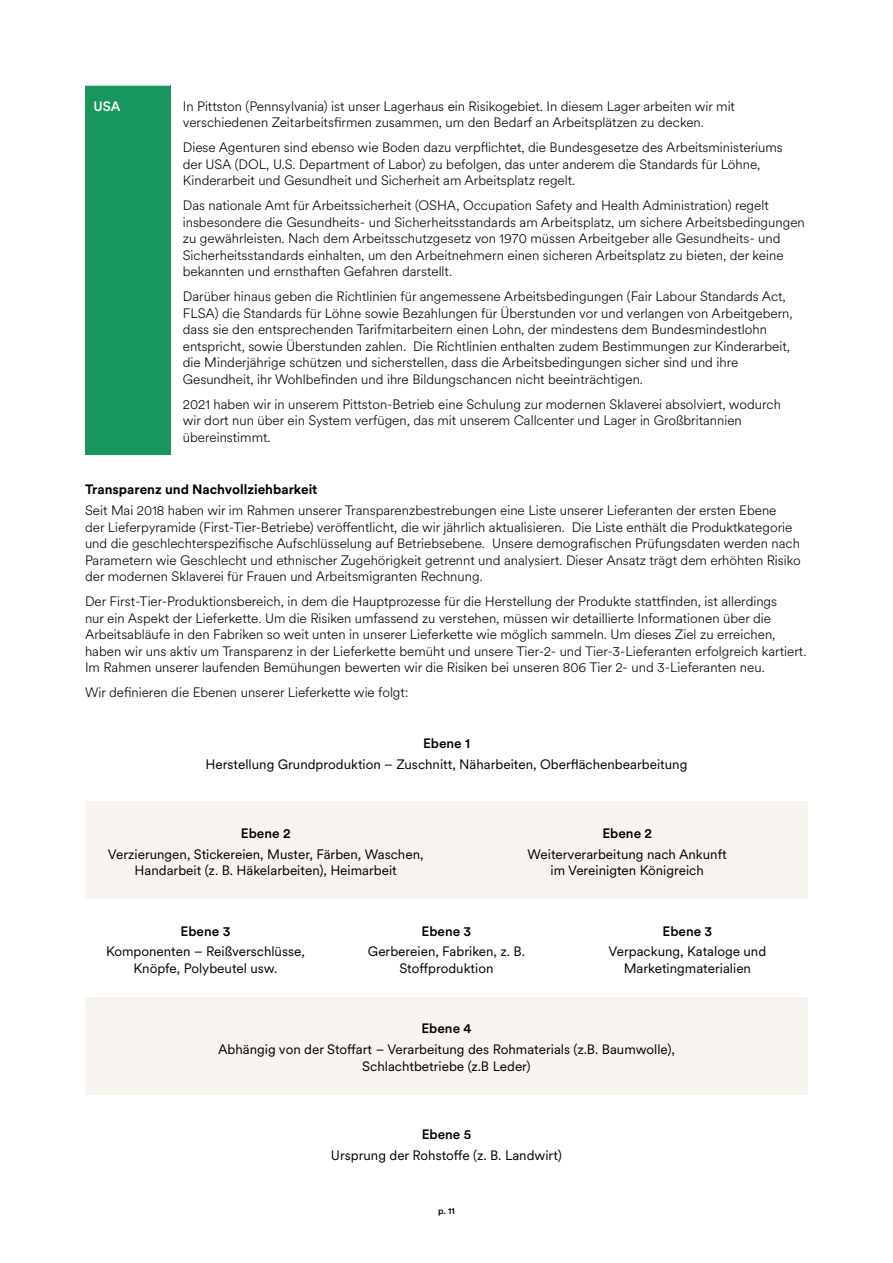
<style>
.page{position:relative;width:893px;height:1263px;background:#fff}
.page>*{position:absolute;margin:0;border:0;box-sizing:border-box;transform-origin:0 0}
.t1{font:300 13.5px/16.5px "Circular XX";color:#000}
.t2{font:13.5px/16.5px "Circular XX";color:#000;text-align:center}
.t3{font:500 13.5px "Circular XX";color:#000}
.t4{font:700 13.5px "Circular XX";color:#000}
.t5{font:500 13.5px "Circular XX";color:#fff}
.t6{font:500 9px "Circular XX";color:#000}
</style>
<div class="page">
<div style="left:85px;top:85px;width:85px;height:370px;background:#17975d"></div>
<hr style="left:85px;top:85px;width:85px;height:1px;background:#fff">
<div style="left:85px;top:801px;width:723px;height:98px;background:#f7f4ef"></div>
<div style="left:85px;top:997px;width:723px;height:97px;background:#f7f4ef"></div>
<p class="t5" style="left:94px;top:97px;width:28px">USA</p>
<p class="t1" style="left:183px;top:97px;width:554px">In Pittston (Pennsylvania) ist unser Lagerhaus ein Risikogebiet. In diesem Lager arbeiten wir mit verschiedenen Zeitarbeitsfirmen zusammen, um den Bedarf an Arbeitsplätzen zu decken.</p>
<p class="t1" style="left:183px;top:139px;width:601px">Diese Agenturen sind ebenso wie Boden dazu verpflichtet, die Bundesgesetze des Arbeitsministeriums der USA (DOL, U.S. Department of Labor) zu befolgen, das unter anderem die Standards für Löhne,<br>Kinderarbeit und Gesundheit und Sicherheit am Arbeitsplatz regelt.</p>
<p class="t1" style="left:183px;top:197px;width:623px">Das nationale Amt für Arbeitssicherheit (OSHA, Occupation Safety and Health Administration) regelt insbesondere die Gesundheits- und Sicherheitsstandards am Arbeitsplatz, um sichere Arbeitsbedingungen zu gewährleisten. Nach dem Arbeitsschutzgesetz von 1970 müssen Arbeitgeber alle Gesundheits- und Sicherheitsstandards einhalten, um den Arbeitnehmern einen sicheren Arbeitsplatz zu bieten, der keine bekannten und ernsthaften Gefahren darstellt.</p>
<p class="t1" style="left:183px;top:288px;width:611px">Darüber hinaus geben die Richtlinien für angemessene Arbeitsbedingungen (Fair Labour Standards Act, FLSA) die Standards für Löhne sowie Bezahlungen für Überstunden vor und verlangen von Arbeitgebern, dass sie den entsprechenden Tarifmitarbeitern einen Lohn, der mindestens dem Bundesmindestlohn entspricht, sowie Überstunden zahlen. Die Richtlinien enthalten zudem Bestimmungen zur Kinderarbeit, die Minderjährige schützen und sicherstellen, dass die Arbeitsbedingungen sicher sind und ihre Gesundheit, ihr Wohlbefinden und ihre Bildungschancen nicht beeinträchtigen.</p>
<p class="t1" style="left:183px;top:395px;width:600px">2021 haben wir in unserem Pittston-Betrieb eine Schulung zur modernen Sklaverei absolviert, wodurch wir dort nun über ein System verfügen, das mit unserem Callcenter und Lager in Großbritannien übereinstimmt.</p>
<p class="t4" style="left:85px;top:480px;width:234px">Transparenz und Nachvollziehbarkeit</p>
<p class="t1" style="left:85px;top:502px;width:717px">Seit Mai 2018 haben wir im Rahmen unserer Transparenzbestrebungen eine Liste unserer Lieferanten der ersten Ebene<br>der Lieferpyramide (First-Tier-Betriebe) veröffentlicht, die wir jährlich aktualisieren. Die Liste enthält die Produktkategorie und die geschlechterspezifische Aufschlüsselung auf Betriebsebene. Unsere demografischen Prüfungsdaten werden nach Parametern wie Geschlecht und ethnischer Zugehörigkeit getrennt und analysiert. Dieser Ansatz trägt dem erhöhten Risiko der modernen Sklaverei für Frauen und Arbeitsmigranten Rechnung.</p>
<p class="t1" style="left:85px;top:593px;width:723px">Der First-Tier-Produktionsbereich, in dem die Hauptprozesse für die Herstellung der Produkte stattfinden, ist allerdings<br>nur ein Aspekt der Lieferkette. Um die Risiken umfassend zu verstehen, müssen wir detaillierte Informationen über die Arbeitsabläufe in den Fabriken so weit unten in unserer Lieferkette wie möglich sammeln. Um dieses Ziel zu erreichen, haben wir uns aktiv um Transparenz in der Lieferkette bemüht und unsere Tier-2- und Tier-3-Lieferanten erfolgreich kartiert.<br>Im Rahmen unserer laufenden Bemühungen bewerten wir die Risiken bei unseren 806 Tier 2- und 3-Lieferanten neu.</p>
<p class="t1" style="left:85px;top:684px;width:325px">Wir definieren die Ebenen unserer Lieferkette wie folgt:</p>
<p class="t3" style="left:423px;top:734px;width:48px">Ebene 1</p>
<p class="t2" style="left:206px;top:755px;width:483px">Herstellung Grundproduktion – Zuschnitt, Näharbeiten, Oberflächenbearbeitung</p>
<p class="t3" style="left:241px;top:824px;width:51px">Ebene 2</p>
<p class="t2" style="left:108px;top:845px;width:317px">Verzierungen, Stickereien, Muster, Färben, Waschen,<br>Handarbeit (z. B. Häkelarbeiten), Heimarbeit</p>
<p class="t3" style="left:602px;top:824px;width:51px">Ebene 2</p>
<p class="t2" style="left:528px;top:845px;width:201px">Weiterverarbeitung nach Ankunft im Vereinigten Königreich</p>
<p class="t3" style="left:181px;top:922px;width:51px">Ebene 3</p>
<p class="t2" style="left:106px;top:943px;width:200px">Komponenten – Reißverschlüsse,<br>Knöpfe, Polybeutel usw.</p>
<p class="t3" style="left:422px;top:922px;width:51px">Ebene 3</p>
<p class="t2" style="left:368px;top:943px;width:159px">Gerbereien, Fabriken, z. B.<br>Stoffproduktion</p>
<p class="t3" style="left:662px;top:922px;width:51px">Ebene 3</p>
<p class="t2" style="left:609px;top:943px;width:159px">Verpackung, Kataloge und<br>Marketingmaterialien</p>
<p class="t3" style="left:421px;top:1019px;width:52px">Ebene 4</p>
<p class="t2" style="left:218px;top:1040px;width:458px">Abhängig von der Stoffart – Verarbeitung des Rohmaterials (z.B. Baumwolle),<br>Schlachtbetriebe (z.B Leder)</p>
<p class="t3" style="left:422px;top:1125px;width:51px">Ebene 5</p>
<p class="t2" style="left:331px;top:1147px;width:233px">Ursprung der Rohstoffe (z. B. Landwirt)</p>
<p class="t6" style="left:438px;top:1205px;width:18px">p. 11</p>
</div>
